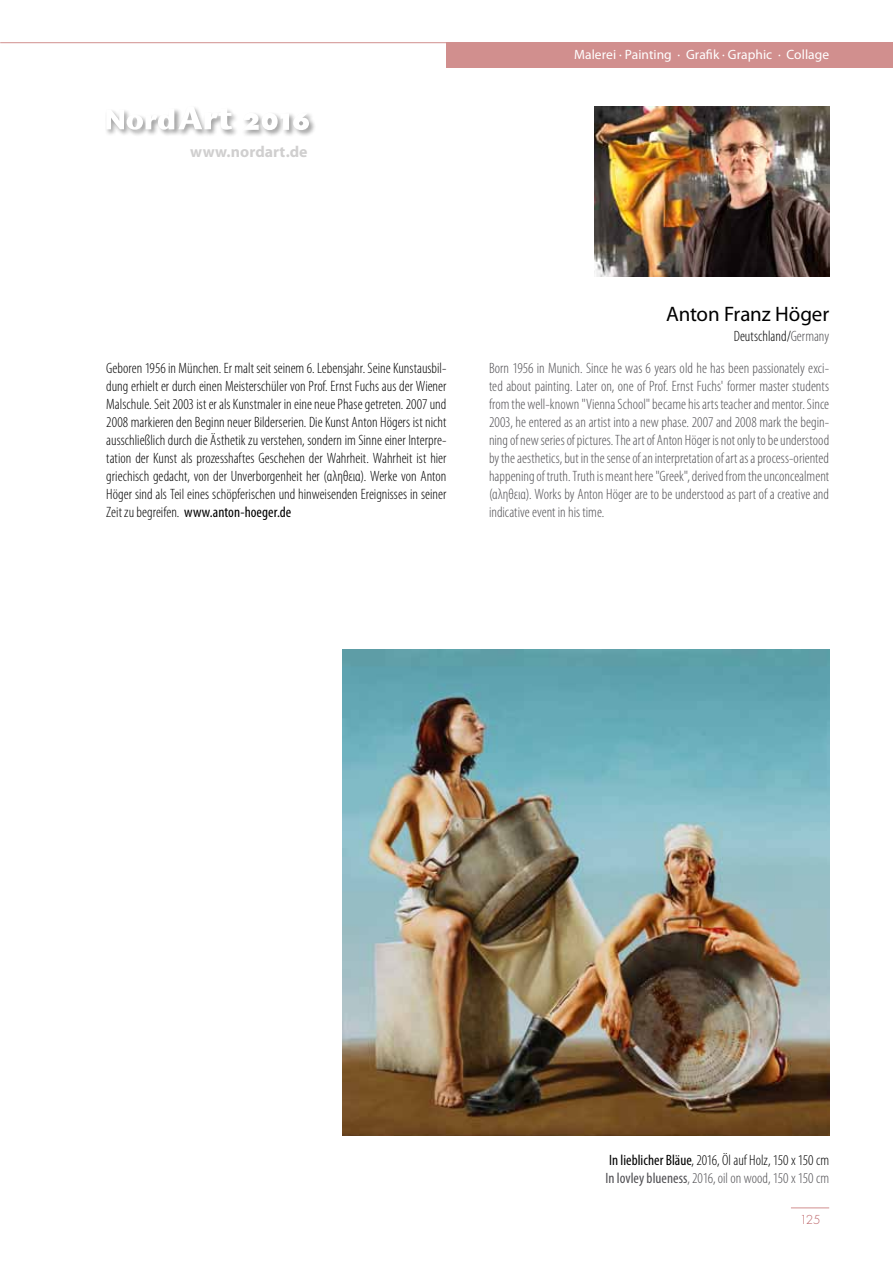
<style>
.page{position:relative;width:893px;height:1263px;background:#fff}
.page>*{position:absolute;margin:0;border:0;box-sizing:border-box;transform-origin:0 0}
.t1{font:21px "Myriad Pro";letter-spacing:-.005em;color:#000}
.t2{font:700 15.9px "Myriad Pro";letter-spacing:.005em;color:#d0cfcf}
.t3{font:300 condensed 15px/18px "Myriad Pro";color:#000}
.t4{font:300 condensed 15px/18px "Myriad Pro";color:#504f53;text-align:justify}
.t5{font:13.5px "Myriad Pro";letter-spacing:.005em;color:#fff}
.t6{font:300 12px "Futura Std";color:#bc6367}
.s1{color:#504f53}
.s2{font-weight:400}
.s3{font-weight:400;color:#504f53}
</style>
<div class="page">
<div style="left:446px;top:43px;width:447px;height:25px;background:#d18f8e"></div>
<hr style="left:0;top:42px;width:447px;height:1px;background:#d18f8e">
<hr style="left:791px;top:1207px;width:38px;height:1px;background:#d18f8e">
<div style="left:105px;top:107px;width:77px;height:30px;background:#000;opacity:.75"></div>
<div style="left:177px;top:105px;width:62px;height:32px;background:#000;opacity:.75"></div>
<svg style="left:106px;top:106px;width:126px;height:24px"></svg>
<div style="left:241px;top:111px;width:75px;height:27px;background:#000;opacity:.75"></div>
<svg style="left:242px;top:113px;width:67px;height:17px"></svg>
<img style="left:594px;top:106px;width:235px;height:170px">
<img style="left:343px;top:650px;width:486px;height:486px">
<p class="t2" style="left:190px;top:142px;width:119px">www.nordart.de</p>
<p class="t5" style="left:574px;top:46px;width:256px">Malerei · Painting · Grafik · Graphic · Collage</p>
<h1 class="t1" style="left:666px;top:301px;width:165px">Anton Franz Höger</h1>
<p class="t3" style="left:734px;top:327px;width:97px">Deutschland/<span class="s1">Germany</span></p>
<p class="t3" style="left:106px;top:359px;width:342px;text-align:justify">Geboren 1956 in München. Er malt seit seinem 6. Lebensjahr. Seine Kunstausbil&shy;dung erhielt er durch einen Meisterschüler von Prof. Ernst Fuchs aus der Wiener Malschule. Seit 2003 ist er als Kunstmaler in eine neue Phase getreten. 2007 und 2008 markieren den Beginn neuer Bilderserien. Die Kunst Anton Högers ist nicht ausschließlich durch die Ästhetik zu verstehen, sondern im Sinne einer Interpre&shy;tation der Kunst als prozesshaftes Geschehen der Wahrheit. Wahrheit ist hier griechisch gedacht, von der Unverborgenheit her (αληθεια). Werke von Anton Höger sind als Teil eines schöpferischen und hinweisenden Ereignisses in seiner Zeit zu begreifen. <span class="s2">www.anton-hoeger.de</span></p>
<p class="t4" style="left:489px;top:359px;width:342px">Born 1956 in Munich. Since he was 6 years old he has been passionately exci&shy;ted about painting. Later on, one of Prof. Ernst Fuchs' former master students from the well-known "Vienna School" became his arts teacher and mentor. Since 2003, he entered as an artist into a new phase. 2007 and 2008 mark the begin&shy;ning of new series of pictures. The art of Anton Höger is not only to be understood by the aesthetics, but in the sense of an interpretation of art as a process-oriented happening of truth. Truth is meant here "Greek", derived from the unconcealment (αληθεια). Works by Anton Höger are to be understood as part of a creative and indicative event in his time.</p>
<p class="t3" style="left:605px;top:1151px;width:225px"><span class="s2">In lieblicher Bläue</span>, 2016, Öl auf Holz, 150 x 150 cm<br><span class="s3">In lovley blueness</span><span class="s1">, 2016, oil on wood, 150 x 150 cm</span></p>
<p class="t6" style="left:800px;top:1212px;width:22px">125</p>
</div>
